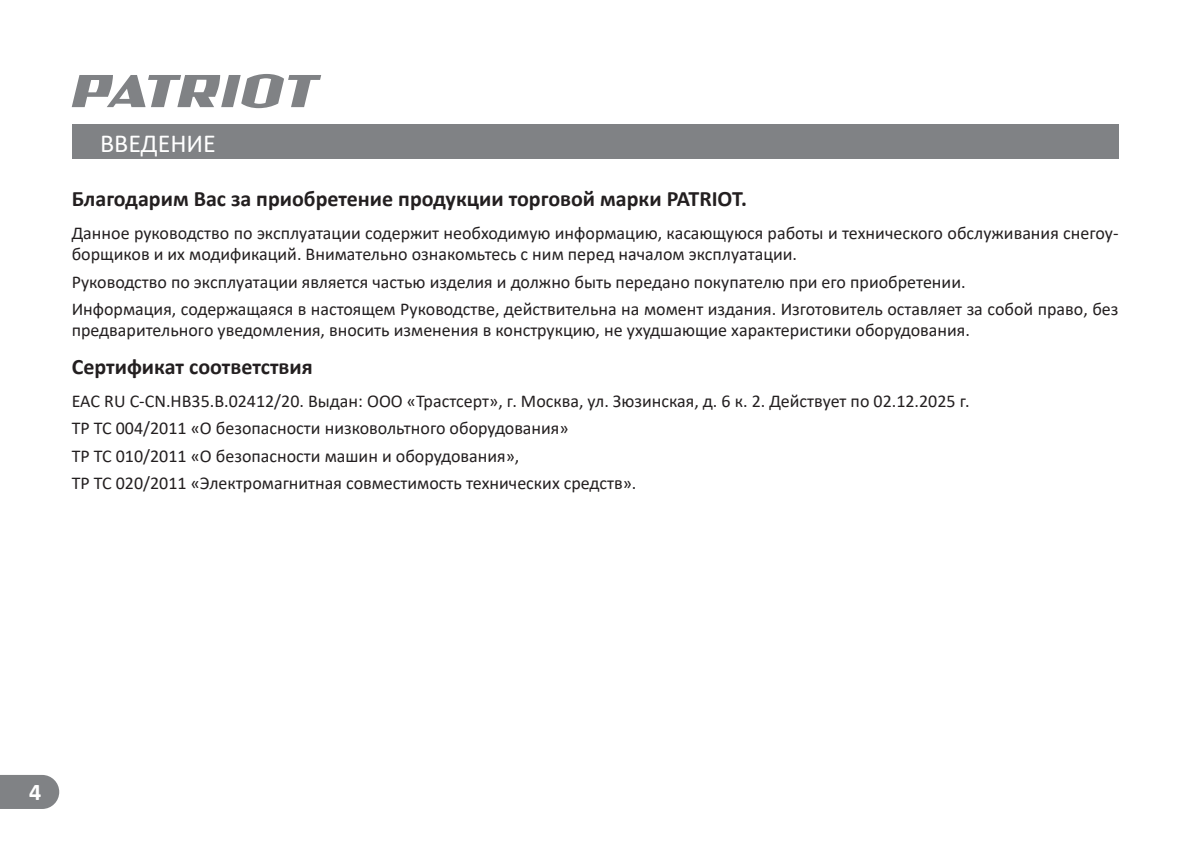
<style>
.page{position:relative;width:1192px;height:845px;background:#fff}
.page>*{position:absolute;margin:0;border:0;box-sizing:border-box;transform-origin:0 0}
.t1{font:26px "Calibri";color:#fff}
.t2{font:700 24px "Calibri";color:#fff}
.t3{font:700 22px "Calibri";color:#231f20}
.t4{font:18px/27.2px "Calibri";color:#231f20}
</style>
<div class="page">
<svg style="left:72px;top:74px;width:249px;height:34px"></svg>
<div style="left:72px;top:125px;width:1046px;height:34px;background:#808285"></div>
<div style="left:0;top:775px;width:59px;height:33px;background:#808285"></div>
<h1 class="t1" style="left:100px;top:125px;width:117px">ВВЕДЕНИЕ</h1>
<p class="t3" style="left:72px;top:183px;width:677px">Благодарим Вас за приобретение продукции торговой марки PATRIOT.</p>
<p class="t4" style="left:72px;top:221px;width:1048px;line-height:21.6px">Данное руководство по эксплуатации содержит необходимую информацию, касающуюся работы и технического обслуживания снегоу&shy;борщиков и их модификаций. Внимательно ознакомьтесь с ним перед началом эксплуатации.</p>
<p class="t4" style="left:72px;top:267px;width:1048px">Руководство по эксплуатации является частью изделия и должно быть передано покупателю при его приобретении.<br>Информация, содержащаяся в настоящем Руководстве, действительна на момент издания. Изготовитель оставляет за собой право, без</p>
<p class="t4" style="left:72px;top:316px;width:900px">предварительного уведомления, вносить изменения в конструкцию, не ухудшающие характеристики оборудования.</p>
<p class="t3" style="left:72px;top:351px;width:242px">Сертификат соответствия</p>
<p class="t4" style="left:72px;top:387px;width:899px">EAC RU C-CN.HB35.B.02412/20. Выдан: ООО «Трастсерт», г. Москва, ул. Зюзинская, д. 6 к. 2. Действует по 02.12.2025 г.<br>ТР ТС 004/2011 «О безопасности низковольтного оборудования»<br>ТР ТС 010/2011 «О безопасности машин и оборудования»,<br>ТР ТС 020/2011 «Электромагнитная совместимость технических средств».</p>
<h2 class="t2" style="left:29px;top:774px;width:14px">4</h2>
</div>
